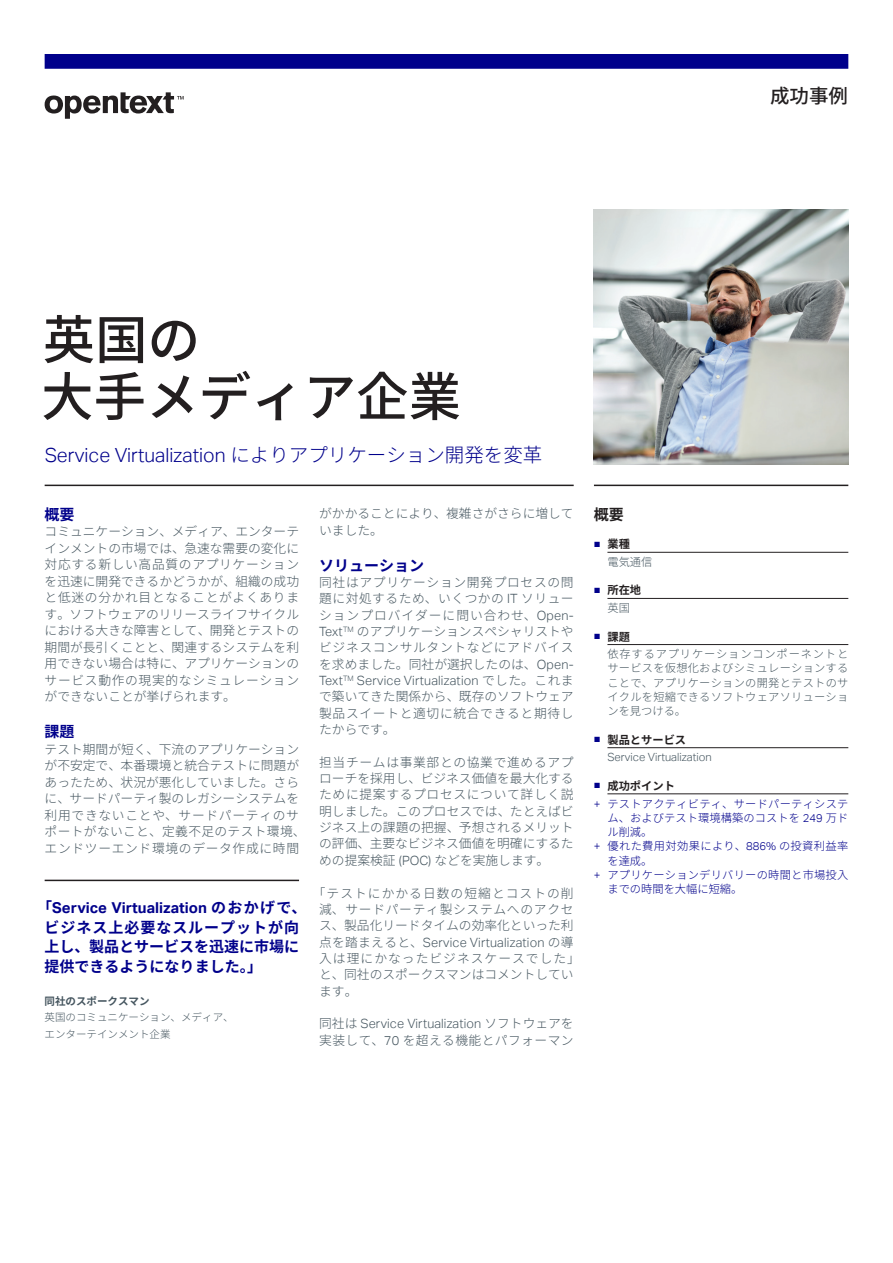
<style>
.page{position:relative;width:893px;height:1263px;background:#fff}
.page>*{position:absolute;margin:0;border:0;box-sizing:border-box;transform-origin:0 0}
.t1{font:500 52.5px/57px "Source Han Sans JP";color:#231f20}
.t2{font:300 19.5px "Aktiv Grotesk";color:#00008b}
.t3{font:500 19.5px "Source Han Sans JP";color:#231f20}
.t4{font:700 15px/19.5px "Source Han Sans JP";color:#00008b}
.t5{font:700 15px "Source Han Sans JP";color:#231f20}
.t6{font:300 12.75px/16.5px "Source Han Sans JP";color:#45555f;text-align:justify}
.t7{font:300 12.75px/16.4px "Source Han Sans JP";letter-spacing:.055em;color:#45555f}
.t8{font:300 12.75px/16.4px "Source Han Sans JP";letter-spacing:.035em;color:#45555f}
.t9{font:300 11.25px/14.2px "Source Han Sans JP";letter-spacing:.02em;color:#00008b}
.t10{font:300 11.25px/14.2px "Source Han Sans JP";letter-spacing:.02em;color:#45555f;text-align:justify}
.t11{font:300 11.25px "Aktiv Grotesk";color:#45555f}
.t12{font:700 11.25px "Source Han Sans JP";color:#231f20}
.t13{font:11.25px "Arial";color:#00008b}
.t14{font:300 10.5px "Source Han Sans JP";color:#45555f}
.t15{font:700 10.5px "Source Han Sans JP";color:#45555f}
.s1{font-family:"Source Han Sans JP"}
.s2{font-family:"Aktiv Grotesk"}
</style>
<div class="page">
<svg style="left:45px;top:92px;width:139px;height:27px"></svg>
<hr style="left:45px;top:485px;width:529px;height:1px;background:#231f20">
<hr style="left:594px;top:485px;width:254px;height:1px;background:#231f20">
<hr style="left:607px;top:552px;width:241px;height:1px;background:#231f20">
<hr style="left:607px;top:598px;width:241px;height:1px;background:#231f20">
<hr style="left:607px;top:644px;width:241px;height:1px;background:#231f20">
<hr style="left:607px;top:747px;width:241px;height:1px;background:#231f20">
<hr style="left:607px;top:793px;width:241px;height:1px;background:#231f20">
<hr style="left:45px;top:880px;width:254px;height:1px;background:#231f20">
<img style="left:594px;top:210px;width:254px;height:254px">
<div style="left:45px;top:54px;width:803px;height:15px;background:#00008b;border:2px solid #00008b"></div>
<p class="t3" style="left:770px;top:85px;width:79px">成功事例</p>
<h1 class="t1" style="left:41px;top:312px;width:422px">英国の<br>大手メディア企業</h1>
<p class="t2" style="left:45px;top:443px;width:499px">Service Virtualization <span class="s1">によりアプリケーション開発を変革</span></p>
<h2 class="t4" style="left:45px;top:505px;width:31px">概要</h2>
<p class="t6" style="left:45px;top:524px;width:256px">コミュニケーション、メディア、エンターテインメントの市場では、急速な需要の変化に対応する新しい高品質のアプリケーションを迅速に開発できるかどうかが、組織の成功と低迷の分かれ目となることがよくあります。ソフトウェアのリリースライフサイクルにおける大きな障害として、開発とテストの期間が長引くことと、関連するシステムを利用できない場合は特に、アプリケーションのサービス動作の現実的なシミュレーションができないことが挙げられます。</p>
<h2 class="t4" style="left:45px;top:722px;width:31px">課題</h2>
<p class="t6" style="left:45px;top:741px;width:262px;text-align:left">テスト期間が短く、下流のアプリケーションが不安定で、本番環境と統合テストに問題があったため、状況が悪化していました。さらに、サードパーティ製のレガシーシステムを利用できないことや、サードパーティのサポートがないこと、定義不足のテスト環境、エンドツーエンド環境のデータ作成に時間</p>
<p class="t4" style="left:45px;top:898px;width:263px;text-indent:-8px">「<span class="s2">Service Virtualization</span> のおかげで、ビジネス上必要なスループットが向上し、製品とサービスを迅速に市場に提供できるようになりました。」</p>
<p class="t15" style="left:45px;top:995px;width:106px">同社のスポークスマン</p>
<p class="t14" style="left:45px;top:1011px;width:190px">英国のコミュニケーション、メディア、</p>
<p class="t14" style="left:45px;top:1028px;width:127px">エンターテインメント企業</p>
<p class="t6" style="left:319px;top:505px;width:256px">がかかることにより、複雑さがさらに増していました。</p>
<h2 class="t4" style="left:319px;top:556px;width:107px">ソリューション</h2>
<p class="t6" style="left:319px;top:574px;width:256px">同社はアプリケーション開発プロセスの問題に対処するため、いくつかの <span class="s2">IT</span> ソリューションプロバイダーに問い合わせ、<span class="s2">Open-Text</span><sup>TM</sup> のアプリケーションスペシャリストやビジネスコンサルタントなどにアドバイスを求めました。同社が選択したのは、<span class="s2">Open-Text</span><sup>TM</sup> <span class="s2">Service Virtualization</span> でした。これまで築いてきた関係から、既存のソフトウェア製品スイートと適切に統合できると期待したからです。</p>
<p class="t6" style="left:319px;top:754px;width:256px">担当チームは事業部との協業で進めるアプローチを採用し、ビジネス価値を最大化するために提案するプロセスについて詳しく説明しました。このプロセスでは、たとえばビジネス上の課題の把握、予想されるメリットの評価、主要なビジネス価値を明確にするための提案検証 <span class="s2">(POC)</span> などを実施します。</p>
<p class="t7" style="left:319px;top:885px;width:262px;text-indent:-6px">「テストにかかる日数の短縮とコストの削減、サードパーティ製システムへのアクセス、製品化リードタイムの効率化といった利点を踏まえると、<span class="s2">Service Virtualization</span> の導入は理にかなったビジネスケースでした」と、同社のスポークスマンはコメントしています。</p>
<p class="t8" style="left:319px;top:1016px;width:256px">同社は <span class="s2">Service Virtualization</span> ソフトウェアを実装して、<span class="s2">70</span> を超える機能とパフォーマン</p>
<p class="t5" style="left:594px;top:506px;width:31px">概要</p>
<p class="t12" style="left:607px;top:538px;width:24px">業種</p>
<p class="t10" style="left:607px;top:555px;width:46px">電気通信</p>
<p class="t12" style="left:607px;top:584px;width:35px">所在地</p>
<p class="t10" style="left:607px;top:601px;width:24px">英国</p>
<p class="t12" style="left:607px;top:630px;width:24px">課題</p>
<p class="t10" style="left:607px;top:647px;width:242px">依存するアプリケーションコンポーネントとサービスを仮想化およびシミュレーションすることで、アプリケーションの開発とテストのサイクルを短縮できるソフトウェアソリューショ</p>
<p class="t10" style="left:607px;top:704px;width:80px">ンを見つける。</p>
<p class="t12" style="left:607px;top:733px;width:80px">製品とサービス</p>
<p class="t11" style="left:607px;top:751px;width:106px">Service Virtualization</p>
<p class="t12" style="left:607px;top:779px;width:69px">成功ポイント</p>
<p class="t9" style="left:607px;top:796px;width:242px;text-align:justify;text-indent:-14px"><span class="s2">+</span> テストアクティビティ、サードパーティシステム、およびテスト環境構築のコストを <span class="s2">249</span> 万ドル削減。</p>
<p class="t9" style="left:607px;top:839px;width:242px;text-indent:-13px"><span class="s2">+</span> 優れた費用対効果により、<span class="s2">886%</span> の投資利益率を達成。</p>
<p class="t9" style="left:607px;top:868px;width:242px;text-indent:-14px"><span class="s2">+</span> アプリケーションデリバリーの時間と市場投入までの時間を大幅に短縮。</p>
<p class="t13" style="left:594px;top:535px;width:8px">■</p>
<p class="t13" style="left:594px;top:581px;width:8px">■</p>
<p class="t13" style="left:594px;top:627px;width:8px">■</p>
<p class="t13" style="left:594px;top:730px;width:8px">■</p>
<p class="t13" style="left:594px;top:777px;width:8px">■</p>
</div>
